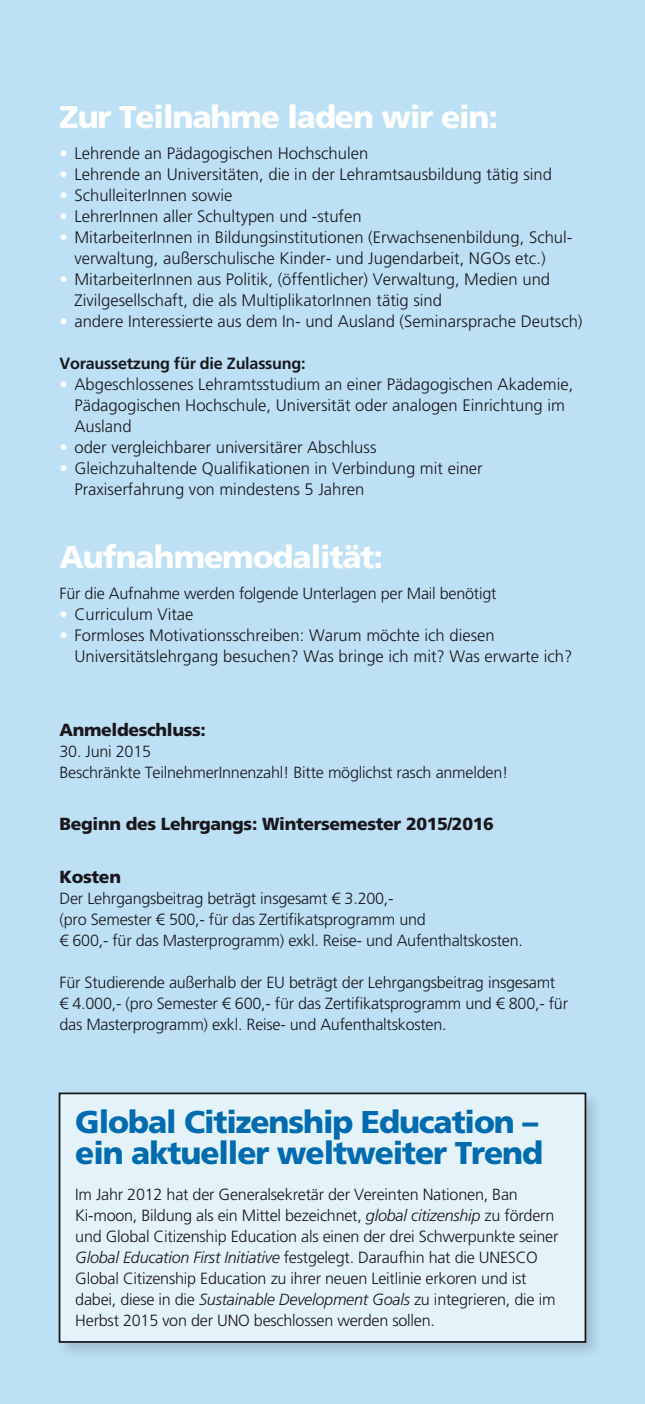
<style>
.page{position:relative;width:645px;height:1404px;background:#bde0f4}
.page>*{position:absolute;margin:0;border:0;box-sizing:border-box;transform-origin:0 0}
.t1{font:900 31.5px/31.5px "Frutiger LT Std";letter-spacing:-.035em;color:#006bae}
.t2{font:900 31.5px "Frutiger LT Std";letter-spacing:-.035em;color:#fff}
.t3{font:900 17.5px "Frutiger LT Std";letter-spacing:-.02em;color:#1a171c}
.t4{font:300 16.62px/21px "Frutiger LT Std";color:#1a171c}
.t5{font:300 16.1px/21px "Frutiger LT Std";letter-spacing:-.015em;color:#1a171c}
.t6{font:700 16.1px "Frutiger LT Std";letter-spacing:-.015em;color:#1a171c}
.s1{color:#fff}
.s2{font-style:italic}
</style>
<div class="page">
<div style="left:56px;top:1090px;width:547px;height:269px;background:#1a171c;opacity:.3"></div>
<div style="left:60px;top:1093px;width:525px;height:249px;background:#e4f2fa"></div>
<div style="left:59px;top:1092px;width:527px;height:251px;border:2px solid #1a171c"></div>
<h1 class="t2" style="left:60px;top:98px;width:440px">Zur Teilnahme laden wir ein:</h1>
<p class="t4" style="left:60px;top:143px;width:310px"><span class="s1">•</span> Lehrende an Pädagogischen Hochschulen</p>
<p class="t4" style="left:60px;top:164px;width:494px"><span class="s1">•</span> Lehrende an Universitäten, die in der Lehramtsausbildung tätig sind</p>
<p class="t4" style="left:60px;top:185px;width:174px"><span class="s1">•</span> SchulleiterInnen sowie</p>
<p class="t4" style="left:60px;top:206px;width:304px"><span class="s1">•</span> LehrerInnen aller Schultypen und -stufen</p>
<p class="t4" style="left:74px;top:227px;width:498px;text-indent:-15px"><span class="s1">•</span> MitarbeiterInnen in Bildungsinstitutionen (Erwachsenenbildung, Schul&shy;verwaltung, außerschulische Kinder- und Jugendarbeit, NGOs etc.)</p>
<p class="t4" style="left:74px;top:269px;width:477px;text-indent:-15px"><span class="s1">•</span> MitarbeiterInnen aus Politik, (öffentlicher) Verwaltung, Medien und<br>Zivilgesellschaft, die als MultiplikatorInnen tätig sind</p>
<p class="t4" style="left:60px;top:311px;width:524px"><span class="s1">•</span> andere Interessierte aus dem In- und Ausland (Seminarsprache Deutsch)</p>
<p class="t6" style="left:60px;top:354px;width:248px">Voraussetzung für die Zulassung:</p>
<p class="t4" style="left:74px;top:374px;width:500px;text-indent:-15px"><span class="s1">•</span> Abgeschlossenes Lehramtsstudium an einer Pädagogischen Akademie,<br>Pädagogischen Hochschule, Universität oder analogen Einrichtung im<br>Ausland</p>
<p class="t4" style="left:60px;top:437px;width:318px"><span class="s1">•</span> oder vergleichbarer universitärer Abschluss</p>
<p class="t4" style="left:74px;top:458px;width:410px;text-indent:-15px"><span class="s1">•</span> Gleichzuhaltende Qualifikationen in Verbindung mit einer<br>Praxiserfahrung von mindestens 5 Jahren</p>
<h1 class="t2" style="left:60px;top:538px;width:325px">Aufnahmemodalität:</h1>
<p class="t5" style="left:60px;top:583px;width:438px">Für die Aufnahme werden folgende Unterlagen per Mail benötigt</p>
<p class="t4" style="left:60px;top:604px;width:136px"><span class="s1">•</span> Curriculum Vitae</p>
<p class="t4" style="left:74px;top:625px;width:499px;text-indent:-15px"><span class="s1">•</span> Formloses Motivationsschreiben: Warum möchte ich diesen<br>Universitätslehrgang besuchen? Was bringe ich mit? Was erwarte ich?</p>
<p class="t3" style="left:60px;top:719px;width:148px">Anmeldeschluss:</p>
<p class="t5" style="left:60px;top:741px;width:450px">30. Juni 2015<br>Beschränkte TeilnehmerInnenzahl! Bitte möglichst rasch anmelden!</p>
<p class="t3" style="left:60px;top:813px;width:436px">Beginn des Lehrgangs: Wintersemester 2015/2016</p>
<p class="t3" style="left:60px;top:866px;width:63px">Kosten</p>
<p class="t5" style="left:60px;top:888px;width:465px">Der Lehrgangsbeitrag beträgt insgesamt € 3.200,-<br>(pro Semester € 500,- für das Zertifikatsprogramm und<br>€ 600,- für das Masterprogramm) exkl. Reise- und Aufenthaltskosten.</p>
<p class="t5" style="left:60px;top:972px;width:510px">Für Studierende außerhalb der EU beträgt der Lehrgangsbeitrag insgesamt € 4.000,- (pro Semester € 600,- für das Zertifikatsprogramm und € 800,- für das Masterprogramm) exkl. Reise- und Aufenthaltskosten.</p>
<h1 class="t1" style="left:75px;top:1106px;width:469px">Global Citizenship Education – ein aktueller weltweiter Trend</h1>
<p class="t5" style="left:75px;top:1184px;width:485px">Im Jahr 2012 hat der Generalsekretär der Vereinten Nationen, Ban Ki-moon, Bildung als ein Mittel bezeichnet, <span class="s2">global citizenship</span> zu fördern und Global Citizenship Education als einen der drei Schwerpunkte seiner <span class="s2">Global Education First Initiative</span> festgelegt. Daraufhin hat die UNESCO Global Citizenship Education zu ihrer neuen Leitlinie erkoren und ist dabei, diese in die <span class="s2">Sustainable Development Goals</span> zu integrieren, die im Herbst 2015 von der UNO beschlossen werden sollen.</p>
</div>
